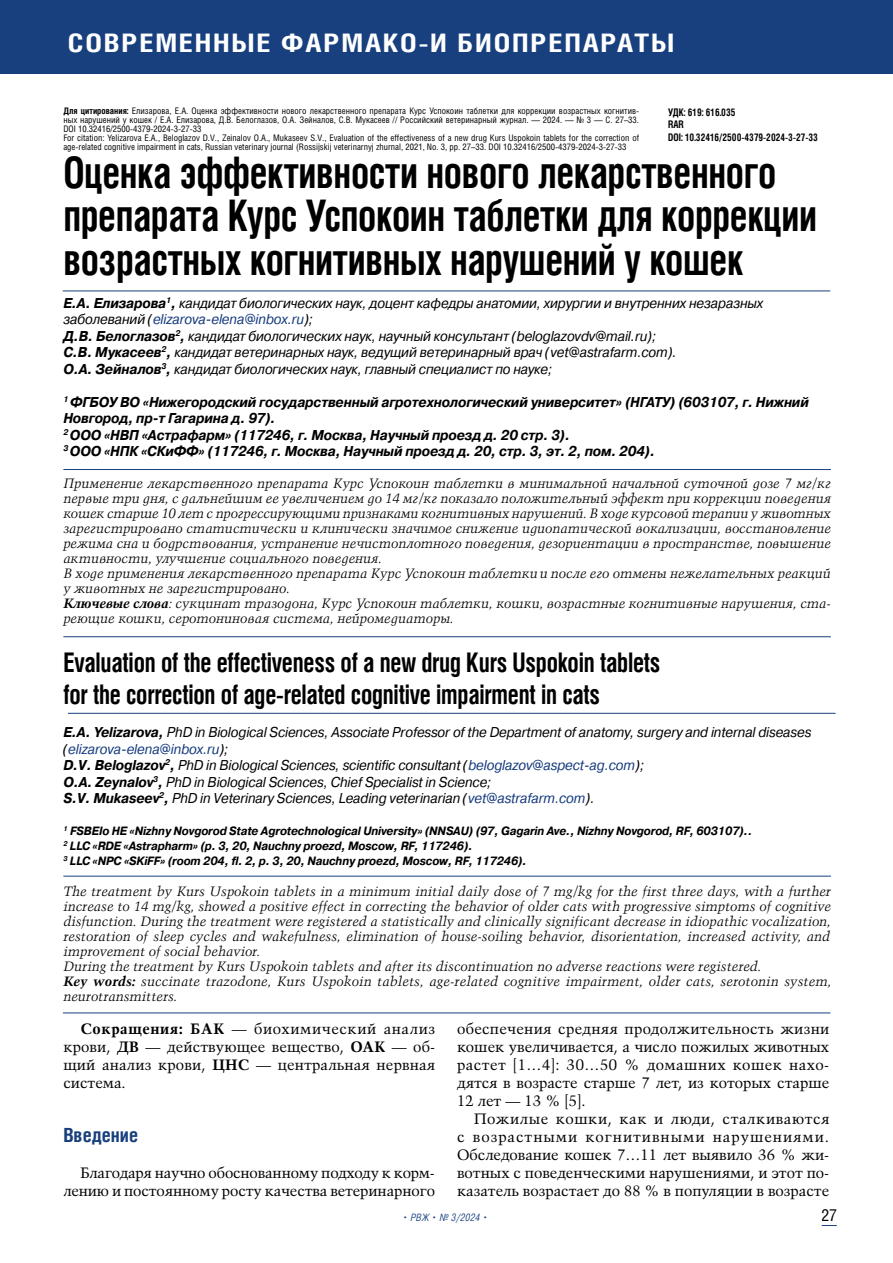
<style>
.page{position:relative;width:893px;height:1263px;background:#fff}
.page>*{position:absolute;margin:0;border:0;box-sizing:border-box;transform-origin:0 0}
.t1{font:700 43.5px/43.5px "Helios Cond";letter-spacing:-.01em;color:#000;scale:.88 1}
.t2{font:700 27px/32.4px "Helios Cond";letter-spacing:-.01em;color:#000;scale:.88 1}
.t3{font:700 25.5px "Helios Cond";letter-spacing:.06em;color:#fff;scale:1.17 1}
.t4{font:700 19.5px "Helios Cond";color:#18407e}
.t5{font:16.5px "Helios Cond";color:#000}
.t6{font:15px/18px "Talisman";color:#000;text-align:justify}
.t7{font:italic 14.25px/16.5px "Pragmatica C";letter-spacing:-.01em;color:#000;scale:.93 1}
.t8{font:italic 700 14.25px/16.5px "Pragmatica C";letter-spacing:-.01em;color:#000;scale:.93 1}
.t9{font:italic 13.5px/15px "Talisman";color:#000}
.t10{font:italic 700 12px/15px "Pragmatica C";letter-spacing:-.01em;color:#000;scale:.93 1}
.t11{font:700 10.5px/12.6px "Helios Cond";color:#000;scale:.9 1}
.t12{font:italic 300 10.5px "Pragmatica Cond";letter-spacing:.02em;color:#18407e}
.t13{font:9px/9px "Helios Cond";color:#000}
.s1{font-weight:700}
.s2{color:#153a7e}
</style>
<div class="page">
<svg style="left:822px;top:1225px;width:15px;height:1px"></svg>
<hr style="left:63px;top:291px;width:767px;height:1px;background:#18407e">
<hr style="left:63px;top:469px;width:768px;height:1px;background:#18407e">
<hr style="left:63px;top:636px;width:768px;height:1px;background:#18407e">
<hr style="left:68px;top:713px;width:768px;height:1px;background:#18407e">
<hr style="left:63px;top:876px;width:768px;height:1px;background:#18407e">
<hr style="left:63px;top:1012px;width:767px;height:1px;background:#18407e">
<div style="left:0;top:0;width:893px;height:73px;background:#18407e"></div>
<h3 class="t3" style="left:68px;top:28px;width:520px">СОВРЕМЕННЫЕ ФАРМАКО-И БИОПРЕПАРАТЫ</h3>
<p class="t13" style="left:63px;top:106px;width:577px"><span class="s1">Для цитирования:</span> Елизарова, Е.А. Оценка эффективности нового лекарственного препарата Курс Успокоин таблетки для коррекции возрастных когнитив&shy;ных нарушений у кошек / Е.А. Елизарова, Д.В. Белоглазов, О.А. Зейналов, С.В. Мукасеев // Российский ветеринарный журнал. — 2024. — № 3 — С. 27–33.<br>DOI 10.32416/2500-4379-2024-3-27-33<br>For citation: Yelizarova E.A., Beloglazov D.V., Zeinalov O.A., Mukaseev S.V., Evaluation of the effectiveness of a new drug Kurs Uspokoin tablets for the correction of age-related cognitive impairment in cats, Russian veterinary journal (Rossijskij veterinarnyj zhurnal, 2021, No. 3, pp. 27–33. DOI 10.32416/2500-4379-2024-3-27-33</p>
<p class="t11" style="left:668px;top:105px;width:168px">УДК: 619: 616.035<br>RAR<br>DOI: 10.32416/2500-4379-2024-3-27-33</p>
<h1 class="t1" style="left:63px;top:149px;width:858px">Оценка эффективности нового лекарственного препарата Курс Успокоин таблетки для коррекции возрастных когнитивных нарушений у кошек</h1>
<p class="t7" style="left:63px;top:295px;width:754px"><span class="s1">Е.А. Елизарова</span><sup>1</sup><span class="s1">,</span> кандидат биологических наук, доцент кафедры анатомии, хирургии и внутренних незаразных заболеваний (<span class="s2">elizarova-elena@inbox.ru</span>);<br><span class="s1">Д.В. Белоглазов</span><sup>2</sup><span class="s1">,</span> кандидат биологических наук, научный консультант (beloglazovdv@mail.ru);<br><span class="s1">С.В. Мукасеев</span><sup>2</sup><span class="s1">,</span> кандидат ветеринарных наук, ведущий ветеринарный врач (vet@astrafarm.com).<br><span class="s1">О.А. Зейналов</span><sup>3</sup><span class="s1">,</span> кандидат биологических наук, главный специалист по науке;</p>
<p class="t8" style="left:63px;top:394px;width:803px"><sup>1</sup> ФГБОУ ВО «Нижегородский государственный агротехнологический университет» (НГАТУ) (603107, г. Нижний Новгород, пр-т Гагарина д. 97).<br><sup>2</sup> ООО «НВП «Астрафарм» (117246, г. Москва, Научный проезд д. 20 стр. 3).<br><sup>3</sup> ООО «НПК «СКиФФ» (117246, г. Москва, Научный проезд д. 20, стр. 3, эт. 2, пом. 204).</p>
<p class="t9" style="left:63px;top:475px;width:769px">Применение лекарственного препарата Курс Успокоин таблетки в минимальной начальной суточной дозе 7 мг/кг первые три дня, с дальнейшим ее увеличением до 14 мг/кг показало положительный эффект при коррекции поведения кошек старше 10 лет с прогрессирующими признаками когнитивных нарушений. В ходе курсовой терапии у животных зарегистрировано статистически и клинически значимое снижение идиопатической вокализации, восстановление режима сна и бодрствования, устранение нечистоплотного поведения, дезориентации в пространстве, повышение активности, улучшение социального поведения.<br>В ходе применения лекарственного препарата Курс Успокоин таблеткии после его отмены нежелательных реакций у животных не зарегистрировано.<br><span class="s1">Ключевые слова</span>: сукцинат тразодона, Курс Успокоин таблетки, кошки, возрастные когнитивные нарушения, ста&shy;реющие кошки, серотониновая система, нейромедиаторы.</p>
<h2 class="t2" style="left:63px;top:645px;width:680px">Evaluation of the effectiveness of a new drug Kurs Uspokoin tablets for the correction of age-related cognitive impairment in cats</h2>
<p class="t7" style="left:63px;top:724px;width:806px"><span class="s1">E.A. Yelizarova,</span> PhD in Biological Sciences, Associate Professor of the Department of anatomy, surgery and internal diseases (<span class="s2">elizarova-elena@inbox.ru</span>);<br><span class="s1">D.V. Beloglazov</span><sup>2</sup><span class="s1">,</span> PhD in Biological Sciences, scientific consultant (<span class="s2">beloglazov@aspect-ag.com</span>);<br><span class="s1">O.A. Zeynalov</span><sup>3</sup><span class="s1">,</span> PhD in Biological Sciences, Chief Specialist in Science;<br><span class="s1">S.V. Mukaseev</span><sup>2</sup><span class="s1">,</span> PhD in Veterinary Sciences, Leading veterinarian (<span class="s2">vet@astrafarm.com</span>).</p>
<p class="t10" style="left:63px;top:823px;width:742px"><sup>1</sup> FSBEIo HE «Nizhny Novgorod State Agrotechnological University» (NNSAU) (97, Gagarin Ave., Nizhny Novgorod, RF, 603107)..<br><sup>2</sup> LLC «RDE «Astrapharm» (p. 3, 20, Nauchny proezd, Moscow, RF, 117246).<br><sup>3</sup> LLC «NPC «SKiFF» (room 204, fl. 2, p. 3, 20, Nauchny proezd, Moscow, RF, 117246).</p>
<p class="t9" style="left:63px;top:884px;width:770px">The treatment by Kurs Uspokoin tablets in a minimum initial daily dose of 7 mg/kg for the first three days, with a further increase to 14 mg/kg, showed a positive effect in correcting the behavior of older cats with progressive simptoms of cognitive disfunction. During the treatment were registered a statistically and clinically significant decrease in idiopathic vocalization, restoration of sleep cycles and wakefulness, elimination of house-soiling behavior, disorientation, increased activity, and improvement of social behavior.<br>During the treatment by Kurs Uspokoin tablets and after its discontinuation no adverse reactions were registered.<br><span class="s1">Key words:</span> succinate trazodone, Kurs Uspokoin tablets, age-related cognitive impairment, older cats, serotonin system, neurotransmitters.</p>
<p class="t6" style="left:63px;top:1020px;width:373px;text-indent:17px"><span class="s1">Сокращения: БАК</span> — биохимический анализ крови, <span class="s1">ДВ</span> — действующее вещество, <span class="s1">ОАК</span> — об&shy;щий анализ крови, <span class="s1">ЦНС</span> — центральная нервная система.</p>
<h3 class="t4" style="left:63px;top:1124px;width:76px">Введение</h3>
<p class="t6" style="left:63px;top:1164px;width:373px;text-align:right">Благодаря научно обоснованному подходу к корм&shy;лению и постоянному росту качества ветеринарного</p>
<p class="t6" style="left:457px;top:1020px;width:374px">обеспечения средняя продолжительность жизни кошек увеличивается, а число пожилых животных растет [1…4]: 30…50 % домашних кошек нахо&shy;дятся в возрасте старше 7 лет, из которых старше 12 лет — 13 % [5].</p>
<p class="t6" style="left:457px;top:1110px;width:374px;text-indent:17px">Пожилые кошки, как и люди, сталкиваются с возрастными когнитивными нарушениями.<br>Обследование кошек 7…11 лет выявило 36 % жи&shy;вотных с поведенческими нарушениями, и этот по&shy;казатель возрастает до 88 % в популяции в возрасте</p>
<p class="t12" style="left:403px;top:1211px;width:86px">• РВЖ • № 3/2024 •</p>
<p class="t5" style="left:821px;top:1205px;width:17px">27</p>
</div>
